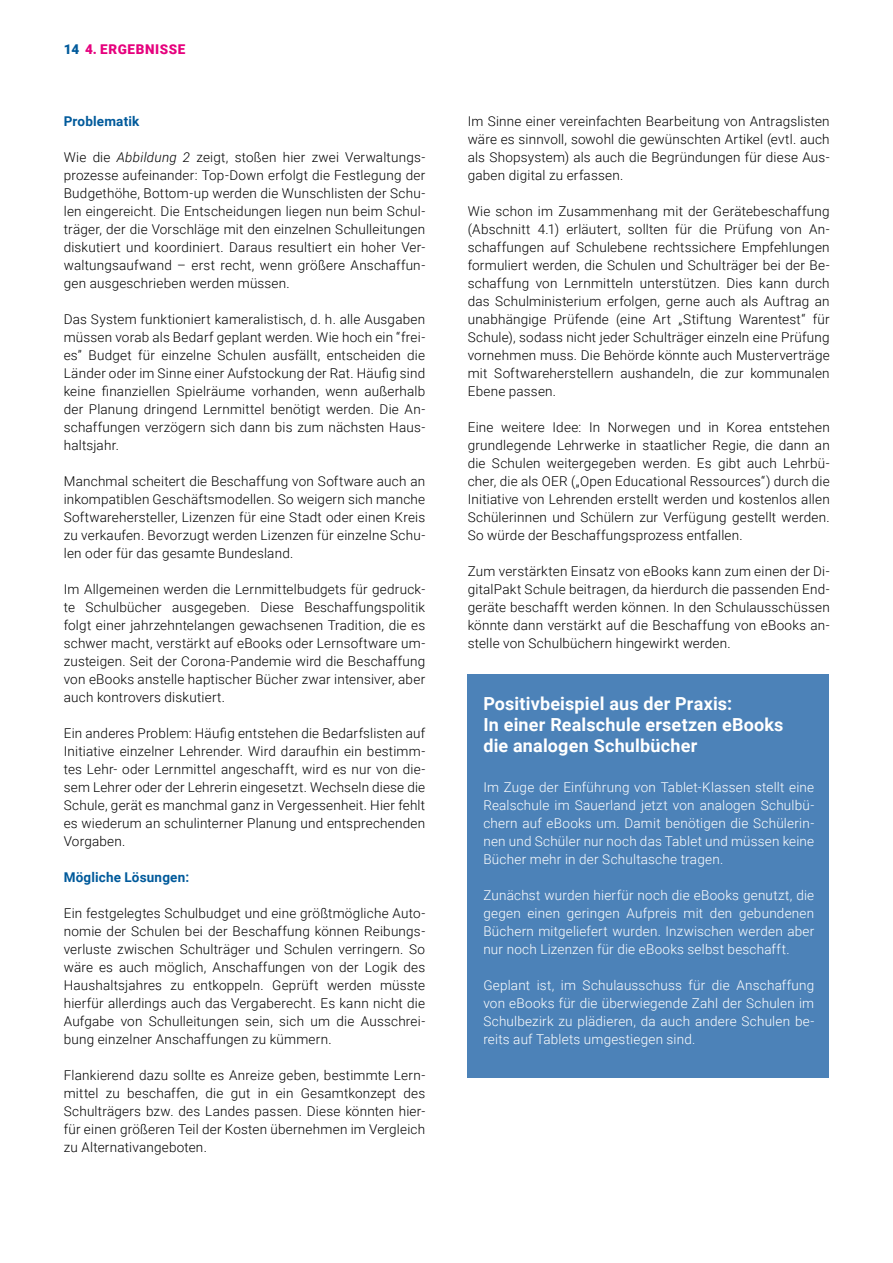
<style>
.page{position:relative;width:893px;height:1263px;background:#fff}
.page>*{position:absolute;margin:0;border:0;box-sizing:border-box;transform-origin:0 0}
.t1{font:700 18px/21px "Roboto";letter-spacing:.01em;color:#fff}
.t2{font:300 13.5px/18px "Roboto";letter-spacing:.015em;color:#000;text-align:justify}
.t3{font:300 13.5px/18px "Roboto";letter-spacing:.015em;color:#fff;text-align:justify}
.t4{font:700 13.5px "Roboto";letter-spacing:.01em;color:#005a9b}
.t5{font:900 13.5px "Roboto";color:#e6007d}
.s1{color:#005a9b}
.s2{font-style:italic}
</style>
<div class="page">
<div style="left:468px;top:674px;width:361px;height:403px;background:#4c82b8"></div>
<p class="t5" style="left:64px;top:40px;width:55px"><span class="s1">14</span> 4. ERGE</p>
<p class="t5" style="left:136px;top:40px;width:19px">BNISSE</p>
<p class="t4" style="left:64px;top:112px;width:77px">Problematik</p>
<p class="t2" style="left:64px;top:148px;width:363px">Wie die <span class="s2">Abbildung 2</span> zeigt, stoßen hier zwei Verwaltungs&shy;prozesse aufeinander: Top-Down erfolgt die Festlegung der Budgethöhe, Bottom-up werden die Wunschlisten der Schu&shy;len eingereicht. Die Entscheidungen liegen nun beim Schul&shy;träger, der die Vorschläge mit den einzelnen Schulleitungen diskutiert und koordiniert. Daraus resultiert ein hoher Ver&shy;waltungsaufwand – erst recht, wenn größere Anschaffun&shy;gen ausgeschrieben werden müssen.</p>
<p class="t2" style="left:64px;top:310px;width:363px">Das System funktioniert kameralistisch, d. h. alle Ausgaben müssen vorab als Bedarf geplant werden. Wie hoch ein “frei&shy;es” Budget für einzelne Schulen ausfällt, entscheiden die Länder oder im Sinne einer Aufstockung der Rat. Häufig sind keine finanziellen Spielräume vorhanden, wenn außerhalb der Planung dringend Lernmittel benötigt werden. Die An&shy;schaffungen verzögern sich dann bis zum nächsten Haus&shy;haltsjahr.</p>
<p class="t2" style="left:64px;top:472px;width:363px">Manchmal scheitert die Beschaffung von Software auch an inkompatiblen Geschäftsmodellen. So weigern sich manche Softwarehersteller, Lizenzen für eine Stadt oder einen Kreis zu verkaufen. Bevorzugt werden Lizenzen für einzelne Schu&shy;len oder für das gesamte Bundesland.</p>
<p class="t2" style="left:64px;top:580px;width:363px">Im Allgemeinen werden die Lernmittelbudgets für gedruck&shy;te Schulbücher ausgegeben. Diese Beschaffungspolitik folgt einer jahrzehntelangen gewachsenen Tradition, die es schwer macht, verstärkt auf eBooks oder Lernsoftware um&shy;zusteigen. Seit der Corona-Pandemie wird die Beschaffung von eBooks anstelle haptischer Bücher zwar intensiver, aber auch kontrovers diskutiert.</p>
<p class="t2" style="left:64px;top:724px;width:363px">Ein anderes Problem: Häufig entstehen die Bedarfslisten auf Initiative einzelner Lehrender. Wird daraufhin ein bestimm&shy;tes Lehr- oder Lernmittel angeschafft, wird es nur von die&shy;sem Lehrer oder der Lehrerin eingesetzt. Wechseln diese die Schule, gerät es manchmal ganz in Vergessenheit. Hier fehlt es wiederum an schulinterner Planung und entsprechenden Vorgaben.</p>
<p class="t4" style="left:64px;top:868px;width:127px">Mögliche Lösungen:</p>
<p class="t2" style="left:64px;top:904px;width:363px">Ein festgelegtes Schulbudget und eine größtmögliche Auto&shy;nomie der Schulen bei der Beschaffung können Reibungs&shy;verluste zwischen Schulträger und Schulen verringern. So wäre es auch möglich, Anschaffungen von der Logik des Haushaltsjahres zu entkoppeln. Geprüft werden müsste hierfür allerdings auch das Vergaberecht. Es kann nicht die Aufgabe von Schulleitungen sein, sich um die Ausschrei&shy;bung einzelner Anschaffungen zu kümmern.</p>
<p class="t2" style="left:64px;top:1066px;width:363px">Flankierend dazu sollte es Anreize geben, bestimmte Lern&shy;mittel zu beschaffen, die gut in ein Gesamtkonzept des Schulträgers bzw. des Landes passen. Diese könnten hier&shy;für einen größeren Teil der Kosten übernehmen im Vergleich zu Alternativangeboten.</p>
<p class="t2" style="left:468px;top:112px;width:363px">Im Sinne einer vereinfachten Bearbeitung von Antragslisten wäre es sinnvoll, sowohl die gewünschten Artikel (evtl. auch als Shopsystem) als auch die Begründungen für diese Aus&shy;gaben digital zu erfassen.</p>
<p class="t2" style="left:468px;top:202px;width:363px">Wie schon im Zusammenhang mit der Gerätebeschaffung (Abschnitt 4.1) erläutert, sollten für die Prüfung von An&shy;schaffungen auf Schulebene rechtssichere Empfehlungen formuliert werden, die Schulen und Schulträger bei der Be&shy;schaffung von Lernmitteln unterstützen. Dies kann durch das Schulministerium erfolgen, gerne auch als Auftrag an unabhängige Prüfende (eine Art „Stiftung Warentest“ für Schule), sodass nicht jeder Schulträger einzeln eine Prüfung vornehmen muss. Die Behörde könnte auch Musterverträge mit Softwareherstellern aushandeln, die zur kommunalen Ebene passen.</p>
<p class="t2" style="left:468px;top:417px;width:363px">Eine weitere Idee: In Norwegen und in Korea entstehen grundlegende Lehrwerke in staatlicher Regie, die dann an die Schulen weitergegeben werden. Es gibt auch Lehrbü&shy;cher, die als OER („Open Educational Ressources“) durch die Initiative von Lehrenden erstellt werden und kostenlos allen Schülerinnen und Schülern zur Verfügung gestellt werden.<br>So würde der Beschaffungsprozess entfallen.</p>
<p class="t2" style="left:468px;top:561px;width:363px">Zum verstärkten Einsatz von eBooks kann zum einen der Di&shy;gitalPakt Schule beitragen, da hierdurch die passenden End&shy;geräte beschafft werden können. In den Schulausschüssen könnte dann verstärkt auf die Beschaffung von eBooks an&shy;stelle von Schulbüchern hingewirkt werden.</p>
<h1 class="t1" style="left:483px;top:692px;width:302px">Positivbeispiel aus der Praxis:<br>In einer Realschule ersetzen eBooks die analogen Schulbücher</h1>
<p class="t3" style="left:483px;top:778px;width:332px">Im Zuge der Einführung von Tablet-Klassen stellt eine Realschule im Sauerland jetzt von analogen Schulbü&shy;chern auf eBooks um. Damit benötigen die Schülerin&shy;nen und Schüler nur noch das Tablet und müssen keine Bücher mehr in der Schultasche tragen.</p>
<p class="t3" style="left:483px;top:886px;width:332px">Zunächst wurden hierfür noch die eBooks genutzt, die gegen einen geringen Aufpreis mit den gebundenen Büchern mitgeliefert wurden. Inzwischen werden aber nur noch Lizenzen für die eBooks selbst beschafft.</p>
<p class="t3" style="left:483px;top:976px;width:332px">Geplant ist, im Schulausschuss für die Anschaffung von eBooks für die überwiegende Zahl der Schulen im Schulbezirk zu plädieren, da auch andere Schulen be&shy;reits auf Tablets umgestiegen sind.</p>
</div>
